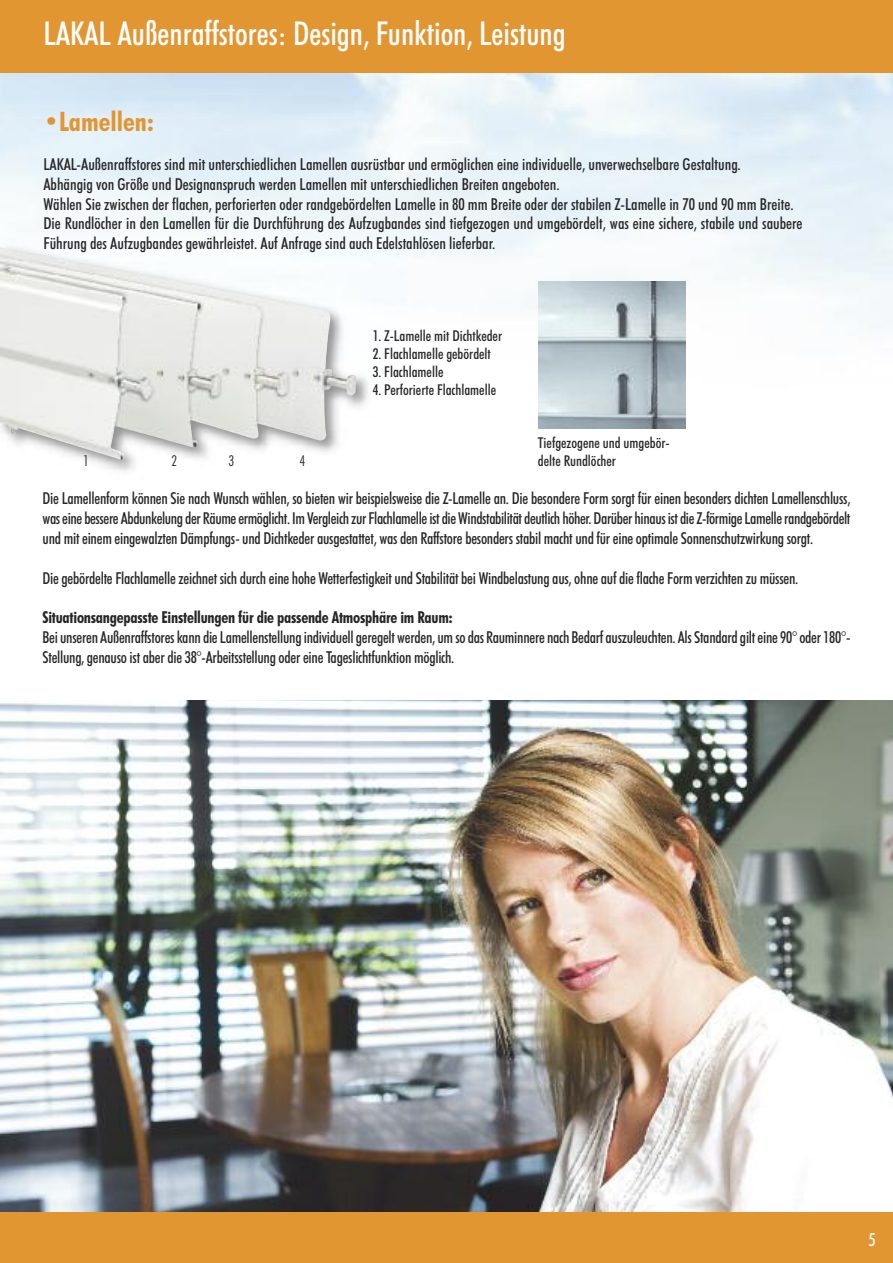
<style>
.page{position:relative;width:893px;height:1263px;background:#fff}
.page>*{position:absolute;margin:0;border:0;box-sizing:border-box;transform-origin:0 0}
.t1{font:500 condensed 33px "Futura BT";color:#fff}
.t2{font:700 condensed 27px "Futura BT";color:#e29632}
.t3{font:500 condensed 18px "Futura BT";color:#fff}
.t4{font:500 condensed 16.5px/19.8px "Futura BT";color:#272627}
.t5{font:700 condensed 16.5px "Futura BT";letter-spacing:-.015em;color:#272627}
.t6{font:500 condensed 15px/18px "Futura BT";color:#272627}
.t7{font:300 condensed 15px "Futura BT";color:#272627}
</style>
<div class="page">
<img style="left:0;top:700px;width:893px;height:512px">
<img style="left:0;top:72px;width:893px;height:357px">
<div style="left:0;top:1212px;width:893px;height:51px;background:#e29632"></div>
<img style="left:538px;top:282px;width:147px;height:147px">
<div style="left:0;top:0;width:893px;height:72px;background:#e29632"></div>
<img style="left:0;top:239px;width:406px;height:232px">
<img style="left:0;top:247px;width:356px;height:213px">
<h1 class="t1" style="left:43px;top:15px;width:524px">LAKAL Außenraffstores: Design, Funktion, Leistung</h1>
<h2 class="t2" style="left:43px;top:106px;width:112px">•Lamellen:</h2>
<p class="t4" style="left:43px;top:154px;width:761px">LAKAL-Außenraffstores sind mit unterschiedlichen Lamellen ausrüstbar und ermöglichen eine individuelle, unverwechselbare Gestaltung.<br>Abhängig von Größe und Designanspruch werden Lamellen mit unterschiedlichen Breiten angeboten.<br>Wählen Sie zwischen der flachen, perforierten oder randgebördelten Lamelle in 80 mm Breite oder der stabilen Z-Lamelle in 70 und 90 mm Breite.<br>Die Rundlöcher in den Lamellen für die Durchführung des Aufzugbandes sind tiefgezogen und umgebördelt, was eine sichere, stabile und saubere Führung des Aufzugbandes gewährleistet. Auf Anfrage sind auch Edelstahlösen lieferbar.</p>
<p class="t7" style="left:83px;top:452px;width:7px">1</p>
<p class="t7" style="left:172px;top:452px;width:7px">2</p>
<p class="t7" style="left:229px;top:452px;width:7px">3</p>
<p class="t7" style="left:299px;top:452px;width:7px">4</p>
<p class="t6" style="left:373px;top:327px;width:131px">1. Z-Lamelle mit Dichtkeder</p>
<p class="t6" style="left:373px;top:345px;width:120px">2. Flachlamelle gebördelt</p>
<p class="t6" style="left:373px;top:363px;width:72px">3. Flachlamelle</p>
<p class="t6" style="left:373px;top:381px;width:125px">4. Perforierte Flachlamelle</p>
<p class="t6" style="left:538px;top:434px;width:133px">Tiefgezogene und umgebör&shy;delte Rundlöcher</p>
<p class="t4" style="left:43px;top:489px;width:809px;text-align:justify">Die Lamellenform können Sie nach Wunsch wählen, so bieten wir beispielsweise die Z-Lamelle an. Die besondere Form sorgt für einen besonders dichten Lamellenschluss, waseinebessere Abdunkelungder Räumeermöglicht. ImVergleichzurFlachlamelleistdieWindstabilitätdeutlichhöher. DarüberhinausistdieZ-förmigeLamellerandgebördelt und mit einem eingewalzten Dämpfungs- und Dichtkeder ausgestattet, was den Raffstore besonders stabil macht und für eine optimale Sonnenschutzwirkung sorgt.</p>
<p class="t4" style="left:43px;top:568px;width:757px">Die gebördelte Flachlamelle zeichnet sich durch eine hohe Wetterfestigkeit und Stabilität bei Windbelastung aus, ohne auf die flache Form verzichten zu müssen.</p>
<p class="t5" style="left:43px;top:608px;width:412px">Situationsangepasste Einstellungen für die passende Atmosphäre im Raum:</p>
<p class="t4" style="left:43px;top:627px;width:809px">Beiunseren AußenraffstoreskanndieLamellenstellungindividuellgeregelt werden,umsodas Rauminnerenach Bedarfauszuleuchten. AlsStandardgilteine90°oder180°-<br>Stellung, genauso ist aber die 38°-Arbeitsstellung oder eine Tageslichtfunktion möglich.</p>
<p class="t3" style="left:869px;top:1229px;width:8px">5</p>
</div>
